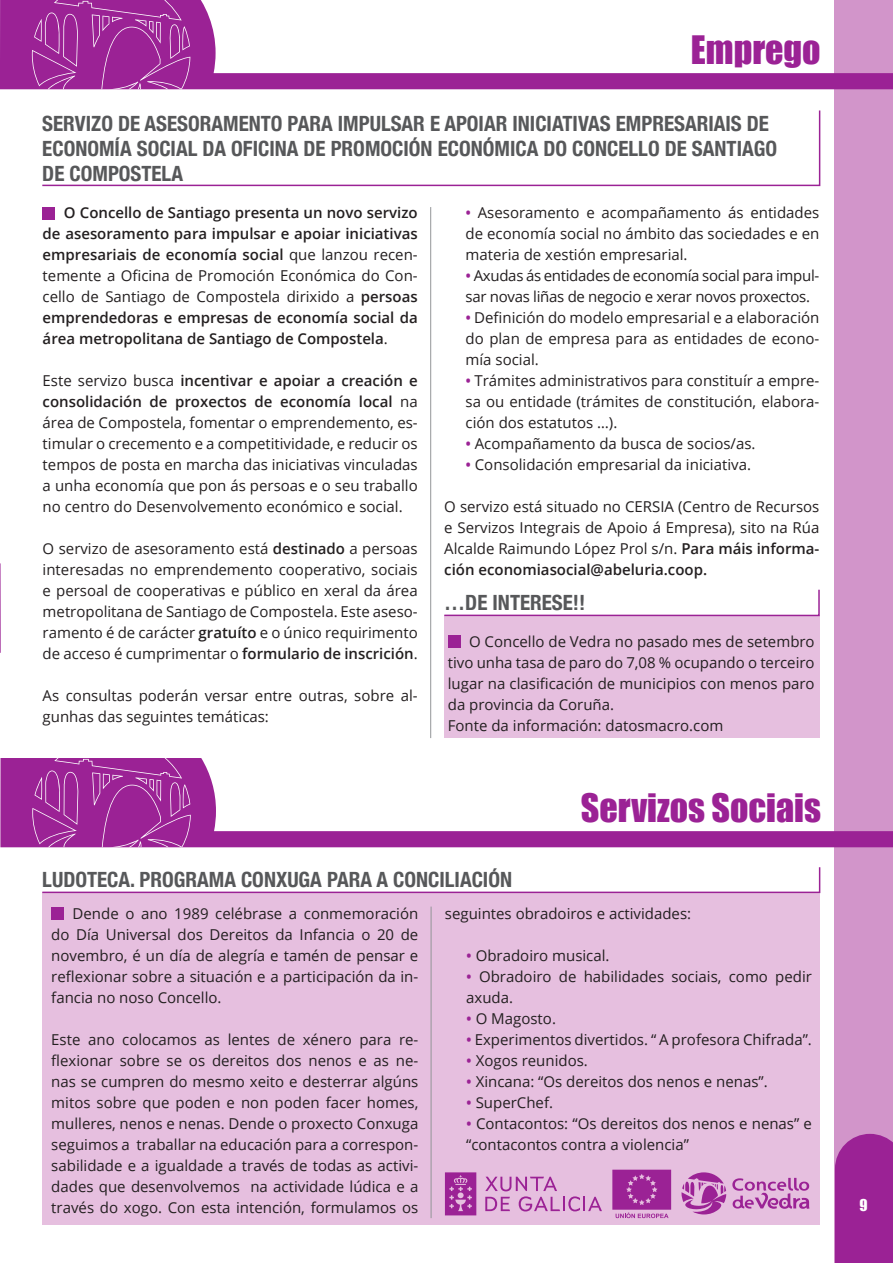
<style>
.page{position:relative;width:893px;height:1263px;background:#fff}
.page>*{position:absolute;margin:0;border:0;box-sizing:border-box;transform-origin:0 0}
.Encabezado_1{font:36px "Impact";color:#9b2295}
.Titulares_Noticias{font:700 condensed 21px/25.2px "Helvetica Neue";color:#57585a}
.Texto{font:15px/21px "Open Sans";color:#231f20;text-align:justify}
.Texto-2{font:600 15px/21px "Open Sans";color:#231f20;text-align:justify}
.Texto-3{font:15px/21px "Open Sans";letter-spacing:-.02em;color:#231f20}
.Numeración{font:15px "Impact";color:#fff}
.s1{font-weight:400}
.s2{font-weight:600}
.s3{font-weight:600;color:#9b2295}
</style>
<div class="page">
<div style="left:835px;top:0;width:58px;height:1263px;background:#d295ca"></div>
<div style="left:835px;top:1134px;width:58px;height:129px;background:#9b2295"></div>
<svg style="left:1px;top:0;width:892px;height:89px"></svg>
<svg style="left:32px;top:0;width:158px;height:89px"></svg>
<svg style="left:0;top:0;width:1px;height:89px"></svg>
<svg style="left:0;top:563px;width:1px;height:90px"></svg>
<svg style="left:0;top:758px;width:893px;height:89px"></svg>
<svg style="left:32px;top:758px;width:159px;height:89px"></svg>
<div style="left:42px;top:207px;width:12px;height:12px;background:#9b2295"></div>
<svg style="left:42px;top:110px;width:779px;height:77px"></svg>
<hr style="left:430px;top:207px;width:1px;height:531px;background:#939598">
<div style="left:42px;top:892px;width:778px;height:333px;background:#e6bfdf"></div>
<svg style="left:42px;top:867px;width:779px;height:27px"></svg>
<hr style="left:431px;top:906px;width:1px;height:312px;background:#939598">
<div style="left:51px;top:907px;width:13px;height:13px;background:#9b2295"></div>
<svg style="left:681px;top:1172px;width:45px;height:42px"></svg>
<svg style="left:732px;top:1178px;width:77px;height:31px"></svg>
<svg style="left:612px;top:1170px;width:59px;height:48px"></svg>
<svg style="left:445px;top:1172px;width:31px;height:43px"></svg>
<svg style="left:485px;top:1177px;width:117px;height:34px"></svg>
<div style="left:444px;top:615px;width:376px;height:123px;background:#e6bfdf"></div>
<svg style="left:444px;top:589px;width:376px;height:28px"></svg>
<div style="left:448px;top:635px;width:12px;height:13px;background:#9b2295"></div>
<p class="Encabezado_1" style="left:691px;top:22px;width:131px">Emprego</p>
<p class="Titulares_Noticias" style="left:42px;top:109px;width:736px">SERVIZO DE ASESORAMENTO PARA IMPULSAR E APOIAR INICIATIVAS EMPRESARIAIS DE<br>ECONOMÍA SOCIAL DA OFICINA DE PROMOCIÓN ECONÓMICA DO CONCELLO DE SANTIAGO<br>DE COMPOSTELA</p>
<p class="Texto-2" style="left:43px;top:202px;width:377px;text-indent:21px">O Concello de Santiago presenta un novo servizo de asesoramento para impulsar e apoiar iniciativas empresariais de economía social <span class="s1">que lanzou recen&shy;temente a Oficina de Promoción Económica do Con&shy;cello de Santiago de Compostela dirixido a</span> persoas emprendedoras e empresas de economía social da área metropolitana de Santiago de Compostela<span class="s1">.</span></p>
<p class="Texto" style="left:43px;top:370px;width:377px">Este servizo busca <span class="s2">incentivar e apoiar a creación e consolidación de proxectos de economía local</span> na área de Compostela, fomentar o emprendemento, es&shy;timular o crecemento e a competitividade, e reducir os tempos de posta en marcha das iniciativas vinculadas a unha economía que pon ás persoas e o seu traballo no centro do Desenvolvemento económico e social.</p>
<p class="Texto" style="left:43px;top:538px;width:377px">O servizo de asesoramento está <span class="s2">destinado</span> a persoas interesadas no emprendemento cooperativo, sociais e persoal de cooperativas e público en xeral da área metropolitana de Santiago de Compostela. Este aseso&shy;ramento é de carácter <span class="s2">gratuíto</span> e o único requirimento de acceso é cumprimentar o <span class="s2">formulario de inscrición</span>.</p>
<p class="Texto" style="left:43px;top:685px;width:377px">As consultas poderán versar entre outras, sobre al&shy;gunhas das seguintes temáticas:</p>
<p class="Texto" style="left:466px;top:202px;width:355px"><span class="s3">•</span> Asesoramento e acompañamento ás entidades de economía social no ámbito das sociedades e en materia de xestión empresarial.</p>
<p class="Texto-3" style="left:466px;top:265px;width:355px"><span class="s3">•</span> Axudas ás entidades de economía social para impul&shy;sar novas liñas de negocio e xerar novos proxectos.</p>
<p class="Texto" style="left:466px;top:307px;width:355px"><span class="s3">•</span> Definición do modelo empresarial e a elaboración do plan de empresa para as entidades de econo&shy;mía social.</p>
<p class="Texto" style="left:466px;top:370px;width:355px"><span class="s3">•</span> Trámites administrativos para constituír a empre&shy;sa ou entidade (trámites de constitución, elabora&shy;ción dos estatutos …).</p>
<p class="Texto" style="left:466px;top:433px;width:292px"><span class="s3">•</span> Acompañamento da busca de socios/as.</p>
<p class="Texto" style="left:466px;top:454px;width:287px"><span class="s3">•</span> Consolidación empresarial da iniciativa.</p>
<p class="Texto" style="left:444px;top:496px;width:377px">O servizo está situado no CERSIA (Centro de Recursos e Servizos Integrais de Apoio á Empresa), sito na Rúa Alcalde Raimundo López Prol s/n. <span class="s2">Para máis informa&shy;ción economiasocial@abeluria.coop.</span></p>
<p class="Titulares_Noticias" style="left:444px;top:588px;width:143px">…DE INTERESE!!</p>
<p class="Texto" style="left:448px;top:630px;width:368px;text-indent:21px">O Concello de Vedra no pasado mes de setembro tivo unha tasa de paro do 7,08 % ocupando o terceiro lugar na clasificación de municipios con menos paro da provincia da Coruña.</p>
<p class="Texto" style="left:448px;top:714px;width:277px">Fonte da información: datosmacro.com</p>
<p class="Encabezado_1" style="left:581px;top:780px;width:242px">Servizos Sociais</p>
<p class="Titulares_Noticias" style="left:42px;top:866px;width:471px">LUDOTECA. PROGRAMA CONXUGA PARA A CONCILIACIÓN</p>
<p class="Texto" style="left:51px;top:902px;width:369px;text-indent:21px">Dende o ano 1989 celébrase a conmemoración do Día Universal dos Dereitos da Infancia o 20 de novembro, é un día de alegría e tamén de pensar e reflexionar sobre a situación e a participación da in&shy;fancia no noso Concello.</p>
<p class="Texto" style="left:51px;top:1028px;width:369px">Este ano colocamos as lentes de xénero para re&shy;flexionar sobre se os dereitos dos nenos e as ne&shy;nas se cumpren do mesmo xeito e desterrar algúns mitos sobre que poden e non poden facer homes, mulleres, nenos e nenas. Dende o proxecto Conxuga seguimos a traballar na educación para a correspon&shy;sabilidade e a igualdade a través de todas as activi&shy;dades que desenvolvemos na actividade lúdica e a través do xogo. Con esta intención, formulamos os</p>
<p class="Texto" style="left:445px;top:902px;width:248px">seguintes obradoiros e actividades:</p>
<p class="Texto" style="left:466px;top:944px;width:145px"><span class="s3">•</span> Obradoiro musical.</p>
<p class="Texto" style="left:466px;top:965px;width:347px"><span class="s3">•</span> Obradoiro de habilidades sociais, como pedir axuda.</p>
<p class="Texto" style="left:466px;top:1007px;width:91px"><span class="s3">•</span> O Magosto.</p>
<p class="Texto" style="left:466px;top:1028px;width:347px"><span class="s3">•</span> Experimentos divertidos. “ A profesora Chifrada”.</p>
<p class="Texto" style="left:466px;top:1049px;width:123px"><span class="s3">•</span> Xogos reunidos.</p>
<p class="Texto" style="left:466px;top:1070px;width:303px"><span class="s3">•</span> Xincana: “Os dereitos dos nenos e nenas”.</p>
<p class="Texto" style="left:466px;top:1091px;width:88px"><span class="s3">•</span> SuperChef.</p>
<p class="Texto" style="left:466px;top:1112px;width:347px"><span class="s3">•</span> Contacontos: “Os dereitos dos nenos e nenas” e “contacontos contra a violencia”</p>
<p class="Numeración" style="left:859px;top:1193px;width:10px">9</p>
</div>
